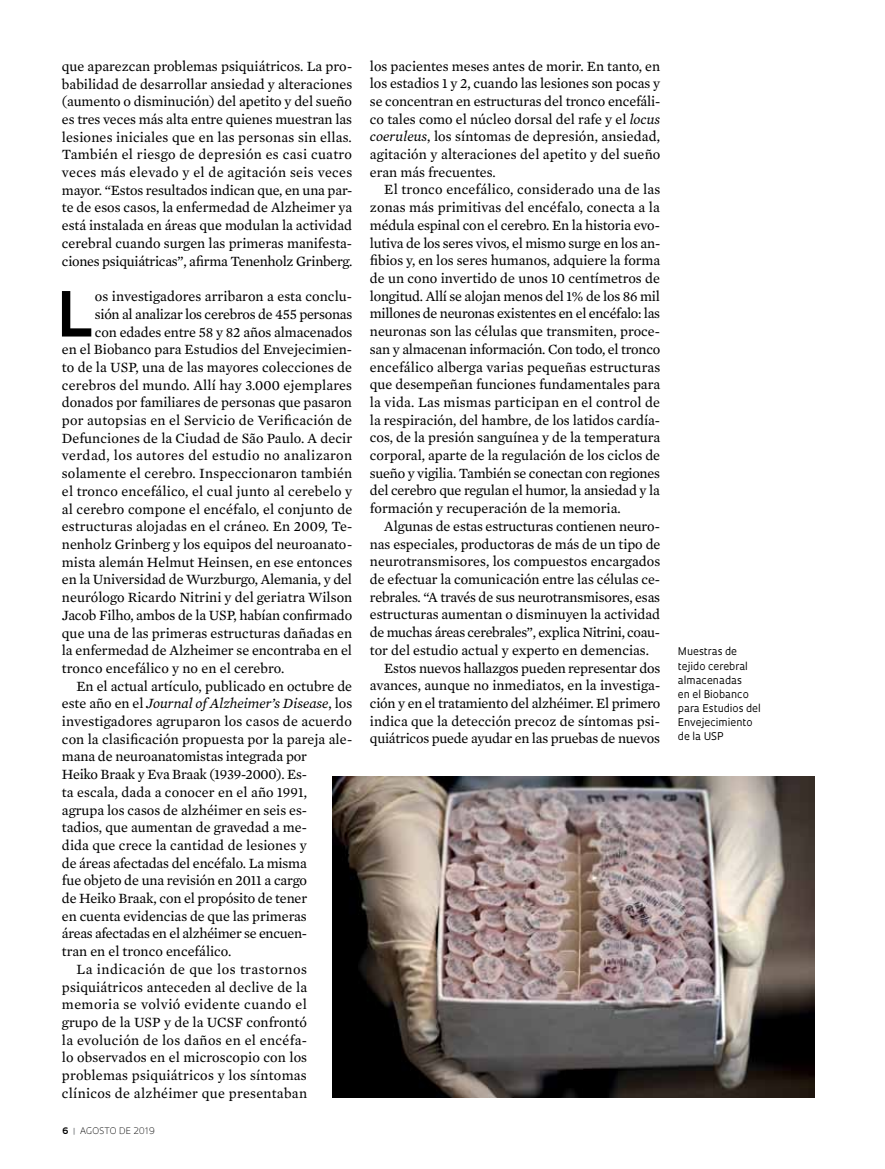
<style>
.page{position:relative;width:885px;height:1169px;background:#fff}
.page>*{position:absolute;margin:0;border:0;box-sizing:border-box;transform-origin:0 0}
.t1{font:700 60.45px "Oculum";color:#000}
.t2{font:14.4px/17.7px "Mercury Text G2";color:#000;text-align:justify}
.t3{font:14.4px "Mercury Text G2";letter-spacing:-.02em;color:#000}
.t4{font:14.4px "Mercury Text G2";letter-spacing:.03em;color:#000}
.t5{font:14.4px "Mercury Text G2";letter-spacing:.02em;color:#000}
.t6{font:14.4px "Mercury Text G2";letter-spacing:-.025em;color:#000}
.t7{font:italic 14.4px "Mercury Text G2";color:#000}
.t8{font:14.4px "Mercury Text G2";letter-spacing:.035em;color:#000}
.t9{font:10.35px/14.1px "Oculum";color:#000}
.t10{font:300 8.7px "Oculum";letter-spacing:.01em;color:#000}
.s1{font-style:normal}
.s2{font-weight:700}
.s3{font-weight:700;color:#939598}
.s4{font-style:italic}
</style>
<div class="page">
<img style="left:333px;top:776px;width:481px;height:321px">
<p class="t2" style="left:62px;top:56px;width:292px">que aparezcan problemas psiquiátricos. La pro&shy;babilidad de desarrollar ansiedad y alteraciones (aumento o disminución) del apetito y del sueño es tres veces más alta entre quienes muestran las lesiones iniciales que en las personas sin ellas.<br>También el riesgo de depresión es casi cuatro veces más elevado y el de agitación seis veces mayor. “Estos resultados indican que, en una par&shy;te de esos casos, la enfermedad de Alzheimer ya está instalada en áreas que modulan la actividad cerebral cuando surgen las primeras manifesta&shy;ciones psiquiátricas”, afirma Tenenholz Grinberg.</p>
<h1 class="t1" style="left:56px;top:273px;width:38px">L</h1>
<p class="t2" style="left:95px;top:287px;width:259px">os investigadores arribaron a esta conclu-</p>
<p class="t3" style="left:95px;top:303px;width:259px">sión al analizar los cerebros de 455 personas</p>
<p class="t2" style="left:95px;top:322px;width:259px">con edades entre 58 y 82 años almacenados</p>
<p class="t2" style="left:62px;top:340px;width:292px">en el Biobanco para Estudios del Envejecimien-</p>
<p class="t2" style="left:62px;top:357px;width:292px">to de la USP, una de las mayores colecciones de</p>
<p class="t2" style="left:62px;top:375px;width:292px">cerebros del mundo. Allí hay 3.000 ejemplares</p>
<p class="t2" style="left:62px;top:393px;width:292px">donados por familiares de personas que pasaron</p>
<p class="t2" style="left:62px;top:410px;width:292px">por autopsias en el Servicio de Verificación de</p>
<p class="t2" style="left:62px;top:428px;width:292px">Defunciones de la Ciudad de São Paulo. A decir</p>
<p class="t4" style="left:62px;top:445px;width:292px">verdad, los autores del estudio no analizaron</p>
<p class="t2" style="left:62px;top:464px;width:292px">solamente el cerebro. Inspeccionaron también</p>
<p class="t2" style="left:62px;top:481px;width:292px">el tronco encefálico, el cual junto al cerebelo y</p>
<p class="t2" style="left:62px;top:499px;width:292px">al cerebro compone el encéfalo, el conjunto de</p>
<p class="t2" style="left:62px;top:517px;width:292px">estructuras alojadas en el cráneo. En 2009, Te-</p>
<p class="t2" style="left:62px;top:534px;width:292px">nenholz Grinberg y los equipos del neuroanato-</p>
<p class="t2" style="left:62px;top:552px;width:292px">mista alemán Helmut Heinsen, en ese entonces</p>
<p class="t2" style="left:62px;top:570px;width:292px">en la Universidad de Wurzburgo, Alemania, y del</p>
<p class="t2" style="left:62px;top:587px;width:292px">neurólogo Ricardo Nitrini y del geriatra Wilson</p>
<p class="t2" style="left:62px;top:605px;width:292px">Jacob Filho, ambos de la USP, habían confirmado</p>
<p class="t2" style="left:62px;top:623px;width:292px">que una de las primeras estructuras dañadas en</p>
<p class="t2" style="left:62px;top:641px;width:292px">la enfermedad de Alzheimer se encontraba en el</p>
<p class="t2" style="left:62px;top:658px;width:224px">tronco encefálico y no en el cerebro.</p>
<p class="t2" style="left:76px;top:676px;width:277px">En el actual artículo, publicado en octubre de</p>
<p class="t7" style="left:62px;top:693px;width:292px"><span class="s1">este año en el</span> Journal of Alzheimer’s Disease<span class="s1">, los</span></p>
<p class="t2" style="left:62px;top:711px;width:291px">investigadores agruparon los casos de acuerdo</p>
<p class="t2" style="left:62px;top:729px;width:292px">con la clasificación propuesta por la pareja ale-</p>
<p class="t2" style="left:62px;top:747px;width:247px">mana de neuroanatomistas integrada por</p>
<p class="t2" style="left:62px;top:764px;width:246px">Heiko Braak y Eva Braak (1939-2000). Es-</p>
<p class="t2" style="left:62px;top:782px;width:247px">ta escala, dada a conocer en el año 1991,</p>
<p class="t2" style="left:62px;top:800px;width:247px">agrupa los casos de alzhéimer en seis es-</p>
<p class="t2" style="left:62px;top:818px;width:247px">tadios, que aumentan de gravedad a me-</p>
<p class="t2" style="left:62px;top:835px;width:246px">dida que crece la cantidad de lesiones y</p>
<p class="t2" style="left:62px;top:853px;width:246px">de áreas afectadas del encéfalo. La misma</p>
<p class="t2" style="left:62px;top:871px;width:247px">fue objeto de una revisión en 2011 a cargo</p>
<p class="t2" style="left:62px;top:888px;width:247px">de Heiko Braak, con el propósito de tener</p>
<p class="t2" style="left:62px;top:906px;width:246px">en cuenta evidencias de que las primeras</p>
<p class="t3" style="left:62px;top:923px;width:247px">áreas afectadas en el alzhéimer se encuen-</p>
<p class="t2" style="left:62px;top:941px;width:171px">tran en el tronco encefálico.</p>
<p class="t8" style="left:76px;top:958px;width:232px">La indicación de que los trastornos</p>
<p class="t2" style="left:62px;top:977px;width:247px">psiquiátricos anteceden al declive de la</p>
<p class="t4" style="left:62px;top:994px;width:247px">memoria se volvió evidente cuando el</p>
<p class="t2" style="left:62px;top:1012px;width:247px">grupo de la USP y de la UCSF confrontó</p>
<p class="t5" style="left:62px;top:1029px;width:247px">la evolución de los daños en el encéfa-</p>
<p class="t2" style="left:62px;top:1048px;width:247px">lo observados en el microscopio con los</p>
<p class="t2" style="left:62px;top:1065px;width:246px">problemas psiquiátricos y los síntomas</p>
<p class="t5" style="left:62px;top:1082px;width:247px">clínicos de alzhéimer que presentaban</p>
<p class="t10" style="left:62px;top:1124px;width:95px"><span class="s2">6</span> <span class="s3">|</span> AGOSTO DE 2019</p>
<p class="t2" style="left:370px;top:56px;width:292px">los pacientes meses antes de morir. En tanto, en los estadios 1 y 2, cuando las lesiones son pocas y se concentran en estructuras del tronco encefáli&shy;co tales como el núcleo dorsal del rafe y el <span class="s4">locus coeruleus</span>, los síntomas de depresión, ansiedad, agitación y alteraciones del apetito y del sueño eran más frecuentes.</p>
<p class="t2" style="left:370px;top:180px;width:292px;text-indent:14px">El tronco encefálico, considerado una de las zonas más primitivas del encéfalo, conecta a la médula espinal con el cerebro. En la historia evo&shy;lutiva de los seres vivos, el mismo surge en los an&shy;fibios y, en los seres humanos, adquiere la forma de un cono invertido de unos 10 centímetros de longitud. Allí se alojan menos del 1% de los 86 mil millones de neuronas existentes en el encéfalo: las neuronas son las células que transmiten, proce&shy;san y almacenan información. Con todo, el tronco encefálico alberga varias pequeñas estructuras que desempeñan funciones fundamentales para la vida. Las mismas participan en el control de la respiración, del hambre, de los latidos cardía&shy;cos, de la presión sanguínea y de la temperatura corporal, aparte de la regulación de los ciclos de sueño y vigilia. También se conectan con regiones del cerebro que regulan el humor, la ansiedad y la formación y recuperación de la memoria.</p>
<p class="t2" style="left:384px;top:516px;width:277px">Algunas de estas estructuras contienen neuro-</p>
<p class="t2" style="left:370px;top:534px;width:292px">nas especiales, productoras de más de un tipo de</p>
<p class="t2" style="left:370px;top:552px;width:292px">neurotransmisores, los compuestos encargados</p>
<p class="t2" style="left:370px;top:569px;width:292px">de efectuar la comunicación entre las células ce-</p>
<p class="t2" style="left:370px;top:587px;width:292px">rebrales. “A través de sus neurotransmisores, esas</p>
<p class="t2" style="left:370px;top:605px;width:292px">estructuras aumentan o disminuyen la actividad</p>
<p class="t6" style="left:370px;top:622px;width:292px">de muchas áreas cerebrales”, explica Nitrini, coau-</p>
<p class="t2" style="left:370px;top:640px;width:281px">tor del estudio actual y experto en demencias.</p>
<p class="t3" style="left:384px;top:657px;width:277px">Estos nuevos hallazgos pueden representar dos</p>
<p class="t2" style="left:370px;top:676px;width:292px">avances, aunque no inmediatos, en la investiga-</p>
<p class="t2" style="left:370px;top:693px;width:292px">ción y en el tratamiento del alzhéimer. El primero</p>
<p class="t2" style="left:370px;top:711px;width:292px">indica que la detección precoz de síntomas psi-</p>
<p class="t2" style="left:370px;top:729px;width:292px">quiátricos puede ayudar en las pruebas de nuevos</p>
<p class="t9" style="left:678px;top:644px;width:85px">Muestras de tejido cerebral almacenadas<br>en el Biobanco para Estudios del<br>Envejecimiento de la USP</p>
</div>
